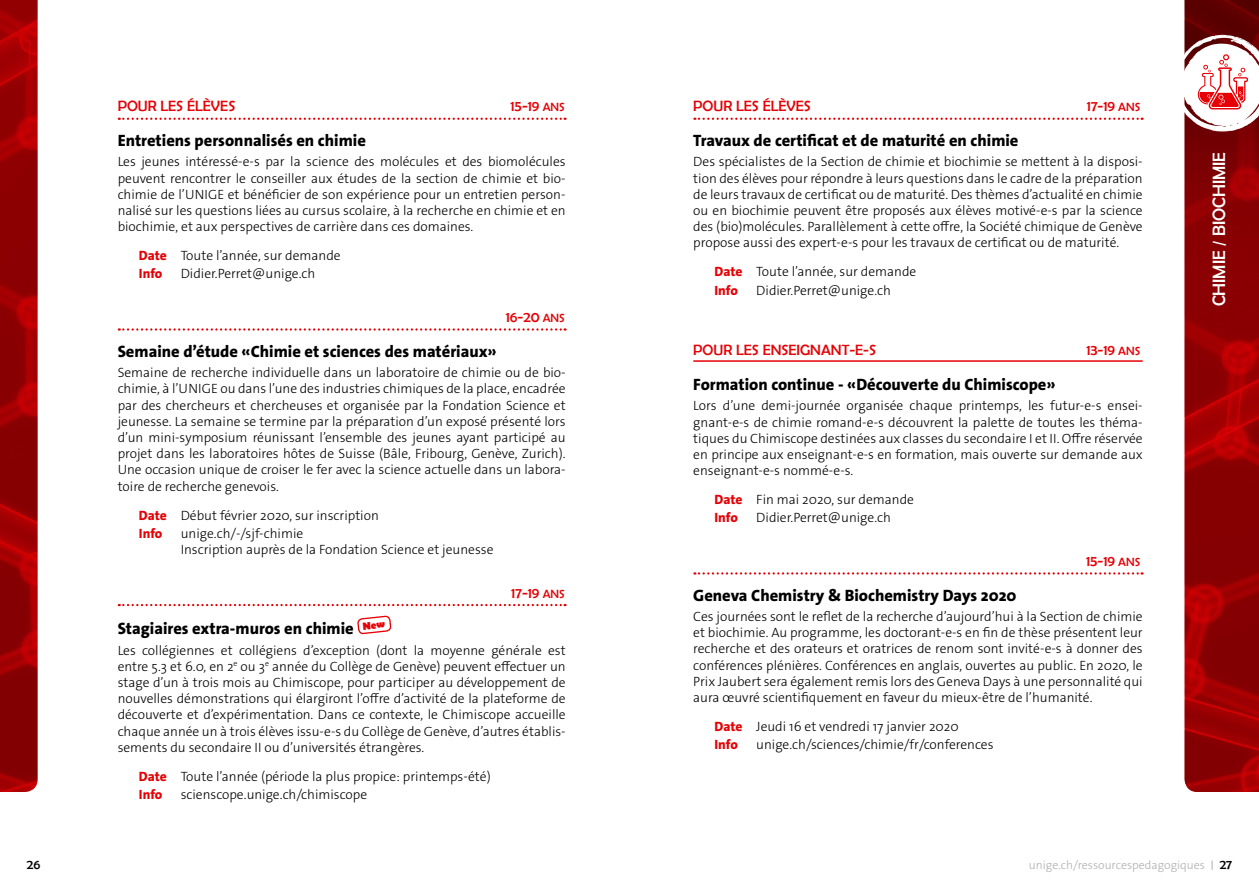
<style>
.page{position:relative;width:1259px;height:893px;background:#fff}
.page>*{position:absolute;margin:0;border:0;box-sizing:border-box;transform-origin:0 0}
.t1{font:18px "Berlin Sans FB";color:#fff}
.t2{font:800 16.5px "The Sans Os F";color:#000}
.t3{font:15px "Berlin Sans FB";color:#e60005}
.t4{font:300 13.5px/16.2px "The Sans Os F";color:#000}
.t5{font:13.5px "Berlin Sans FB";color:#000}
.t6{font:300 12px "The Sans Os F";color:#aeafb2}
.s1{font-size:12px}
.s2{font-weight:800;color:#e60005}
.s3{font-family:"Berlin Sans FB";font-weight:400}
.s4{font-family:"Berlin Sans FB";font-weight:400;font-size:13.5px;color:#000}
</style>
<div class="page">
<img style="left:0;top:0;width:38px;height:792px">
<svg style="left:119px;top:118px;width:446px;height:2px"></svg>
<svg style="left:119px;top:328px;width:446px;height:3px"></svg>
<svg style="left:694px;top:118px;width:448px;height:2px"></svg>
<hr style="left:693px;top:360px;width:449px;height:2px;background:#e60005">
<svg style="left:694px;top:572px;width:448px;height:3px"></svg>
<img style="left:1184px;top:0;width:75px;height:792px">
<svg style="left:1184px;top:35px;width:75px;height:97px"></svg>
<svg style="left:119px;top:603px;width:446px;height:31px"></svg>
<p class="t3" style="left:118px;top:98px;width:119px">POUR LES ÉLÈVES</p>
<p class="t3" style="left:510px;top:98px;width:56px">15-19 <span class="s1">ANS</span></p>
<p class="t2" style="left:118px;top:130px;width:250px">Entretiens personnalisés en chimie</p>
<p class="t4" style="left:118px;top:154px;width:449px;text-align:justify">Les jeunes intéressé-e-s par la science des molécules et des biomolécules peuvent rencontrer le conseiller aux études de la section de chimie et bio&shy;chimie de l’UNIGE et bénéficier de son expérience pour un entretien person&shy;nalisé sur les questions liées au cursus scolaire, à la recherche en chimie et en biochimie, et aux perspectives de carrière dans ces domaines.</p>
<p class="t4" style="left:139px;top:247px;width:203px;line-height:18.3px"><span class="s2">Date</span> Toute l’année, sur demande<br><span class="s2">Info</span></p>
<p class="t4" style="left:181px;top:266px;width:136px">Didier.Perret@unige.ch</p>
<p class="t3" style="left:506px;top:309px;width:61px">16-20 <span class="s1">ANS</span></p>
<p class="t2" style="left:118px;top:340px;width:380px">Semaine d’étude «Chimie et sciences des matériaux»</p>
<p class="t4" style="left:118px;top:365px;width:449px;text-align:justify">Semaine de recherche individuelle dans un laboratoire de chimie ou de bio&shy;chimie, à l’UNIGE ou dans l’une des industries chimiques de la place, encadrée par des chercheurs et chercheuses et organisée par la Fondation Science et jeunesse. La semaine se termine par la préparation d’un exposé présenté lors d’un mini-symposium réunissant l’ensemble des jeunes ayant participé au projet dans les laboratoires hôtes de Suisse (Bâle, Fribourg, Genève, Zurich).<br>Une occasion unique de croiser le fer avec la science actuelle dans un labora&shy;toire de recherche genevois.</p>
<p class="t4" style="left:139px;top:506px;width:241px;line-height:18.3px"><span class="s2">Date</span> Début février 2020, sur inscription<br><span class="s2">Info</span></p>
<p class="t4" style="left:181px;top:525px;width:314px">unige.ch/-/sjf-chimie<br>Inscription auprès de la Fondation Science et jeunesse</p>
<p class="t3" style="left:511px;top:584px;width:55px">17-19 <span class="s1">ANS</span></p>
<p class="t2" style="left:118px;top:618px;width:238px">Stagiaires extra-muros en chimie</p>
<p class="t4" style="left:118px;top:642px;width:449px;text-align:justify">Les collégiennes et collégiens d’exception (dont la moyenne générale est entre 5.3 et 6.0, en 2<sup>e</sup> ou 3<sup>e</sup> année du Collège de Genève) peuvent effectuer un stage d’un à trois mois au Chimiscope, pour participer au développement de nouvelles démonstrations qui élargiront l’offre d’activité de la plateforme de découverte et d’expérimentation. Dans ce contexte, le Chimiscope accueille chaque année un à trois élèves issu-e-s du Collège de Genève, d’autres établis&shy;sements du secondaire II ou d’universités étrangères.</p>
<p class="t4" style="left:139px;top:767px;width:353px;line-height:18.3px"><span class="s2">Date</span> Toute l’année (période la plus propice: printemps-été)<br><span class="s2">Info</span></p>
<p class="t4" style="left:181px;top:786px;width:188px">scienscope.unige.ch/chimiscope</p>
<p class="t3" style="left:693px;top:98px;width:119px">POUR LES ÉLÈVES</p>
<p class="t3" style="left:1086px;top:98px;width:55px">17-19 <span class="s1">ANS</span></p>
<p class="t2" style="left:693px;top:130px;width:327px">Travaux de certificat et de maturité en chimie</p>
<p class="t4" style="left:693px;top:154px;width:451px;text-align:justify">Des spécialistes de la Section de chimie et biochimie se mettent à la disposi&shy;tion des élèves pour répondre à leurs questions dans le cadre de la préparation de leurs travaux de certificat ou de maturité. Des thèmes d’actualité en chimie ou en biochimie peuvent être proposés aux élèves motivé-e-s par la science des (bio)molécules. Parallèlement à cette offre, la Société chimique de Genève propose aussi des expert-e-s pour les travaux de certificat ou de maturité.</p>
<p class="t4" style="left:714px;top:263px;width:203px;line-height:18.3px"><span class="s2">Date</span> Toute l’année, sur demande<br><span class="s2">Info</span></p>
<p class="t4" style="left:756px;top:282px;width:136px">Didier.Perret@unige.ch</p>
<p class="t3" style="left:693px;top:342px;width:184px">POUR LES ENSEIGNANT-E-S</p>
<p class="t3" style="left:1086px;top:342px;width:56px">13-19 <span class="s1">ANS</span></p>
<p class="t2" style="left:693px;top:374px;width:364px">Formation continue - «Découverte du Chimiscope»</p>
<p class="t4" style="left:693px;top:398px;width:451px;text-align:justify">Lors d’une demi-journée organisée chaque printemps, les futur-e-s ensei&shy;gnant-e-s de chimie romand-e-s découvrent la palette de toutes les théma&shy;tiques du Chimiscope destinées aux classes du secondaire I et II. Offre réservée en principe aux enseignant-e-s en formation, mais ouverte sur demande aux enseignant-e-s nommé-e-s.</p>
<p class="t4" style="left:714px;top:490px;width:201px;line-height:18.3px"><span class="s2">Date</span> Fin mai 2020, sur demande<br><span class="s2">Info</span></p>
<p class="t4" style="left:756px;top:510px;width:136px">Didier.Perret@unige.ch</p>
<p class="t3" style="left:1086px;top:552px;width:56px">15-19 <span class="s1">ANS</span></p>
<p class="t2" style="left:693px;top:584px;width:325px">Geneva Chemistry &amp; Biochemistry Days 2020</p>
<p class="t4" style="left:693px;top:608px;width:451px;text-align:justify">Ces journées sont le reflet de la recherche d’aujourd’hui à la Section de chimie et biochimie. Au programme, les doctorant-e-s en fin de thèse présentent leur recherche et des orateurs et oratrices de renom sont invité-e-s à donner des conférences plénières. Conférences en anglais, ouvertes au public. En 2020, le Prix Jaubert sera également remis lors des Geneva Days à une personnalité qui aura œuvré scientifiquement en faveur du mieux-être de l’humanité.</p>
<p class="t4" style="left:714px;top:717px;width:246px;line-height:18.3px"><span class="s2">Date</span> Jeudi 16 et vendredi 17 janvier 2020<br><span class="s2">Info</span></p>
<p class="t4" style="left:756px;top:737px;width:239px">unige.ch/sciences/chimie/fr/conferences</p>
<h1 class="t1" style="left:1209px;top:306px;width:156px;rotate:-90deg">CHIMIE / BIOCHIMIE</h1>
<p class="t5" style="left:27px;top:856px;width:15px">26</p>
<p class="t6" style="left:1029px;top:857px;width:205px">unige.ch/ressourcespedagogiques <span class="s3">|</span> <span class="s4">27</span></p>
</div>
